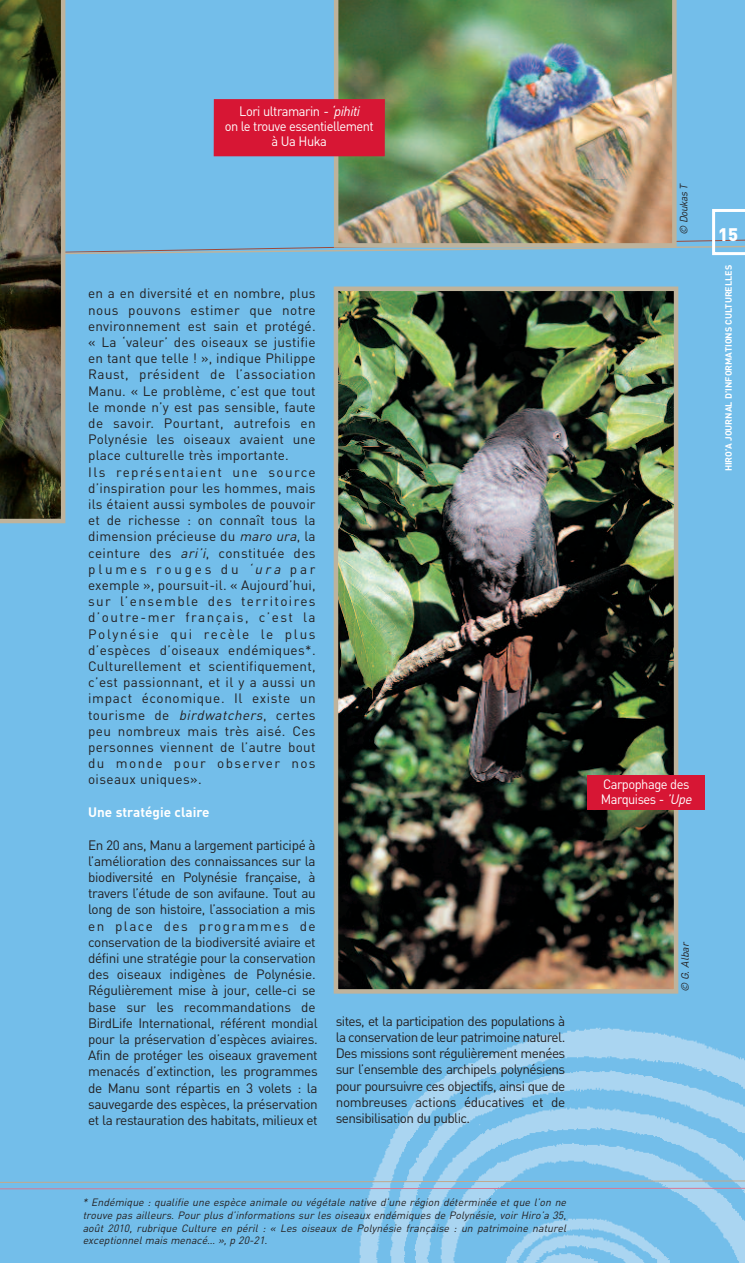
<style>
.page{position:relative;width:745px;height:1263px;background:#fff}
.page>*{position:absolute;margin:0;border:0;box-sizing:border-box;transform-origin:0 0}
.t1{font:900 18px "DIN";color:#fff}
.t2{font:13.5px/16.2px "DIN";letter-spacing:.015em;color:#231f20}
.t3{font:13.5px/16.2px "DIN";letter-spacing:-.025em;color:#231f20}
.t4{font:13.5px/15px "DIN";letter-spacing:-.04em;color:#fff;scale:.95 1}
.t5{font:700 13.5px "DIN";color:#fff}
.t6{font:italic 10.5px/12.6px "DIN";color:#231f20;text-align:justify}
.t7{font:700 9px "DIN";color:#fff}
.s1{font-style:italic}
</style>
<div class="page">
<div style="left:0;top:0;width:744px;height:1263px;background:#73beea"></div>
<img style="left:359px;top:1027px;width:385px;height:236px">
<svg style="left:0;top:1180px;width:744px;height:10px"></svg>
<svg style="left:0;top:0;width:744px;height:523px"></svg>
<img style="left:338px;top:292px;width:335px;height:697px">
<div style="left:333px;top:287px;width:345px;height:707px;border:4px solid #beb39c"></div>
<div style="left:587px;top:775px;width:117px;height:35px;background:#d71634"></div>
<img style="left:333px;top:0;width:343px;height:248px">
<div style="left:213px;top:99px;width:171px;height:57px;background:#d71634"></div>
<p class="t4" style="left:224px;top:104px;width:158px;text-align:center">Lori ultramarin <span class="s1">-‘pihiti<br></span>on le trouve essentiellement à Ua Huka</p>
<p class="t2" style="left:88px;top:286px;width:229px">en a en diversité et en nombre, plus nous pouvons estimer que notre environnement est sain et protégé. « La ‘valeur’ des oiseaux se justifie en tant que telle ! », indique Philippe Raust, président de l’association Manu. « Le problème, c’est que tout le monde n’y est pas sensible, faute de savoir. Pourtant, autrefois en Polynésie les oiseaux avaient une place culturelle très importante.<br>Ils représentaient une source d’inspiration pour les hommes, mais ils étaient aussi symboles de pouvoir et de richesse : on connaît tous la dimension précieuse du <span class="s1">maroura</span>, la ceinture des <span class="s1">ari’i</span>, constituée des plumes rouges du <span class="s1">‘ura</span> par exemple », poursuit-il. « Aujourd’hui, sur l’ensemble des territoires d’outre-mer français, c’est la Polynésie qui recèle le plus d’espèces d’oiseaux endémiques*.<br>Culturellement et scientifiquement, c’est passionnant, et il y a aussi un impact économique. Il existe un tourisme de <span class="s1">birdwatchers</span>, certes peu nombreux mais très aisé. Ces personnes viennent de l’autre bout du monde pour observer nos oiseaux uniques».</p>
<p class="t5" style="left:88px;top:805px;width:123px">Une stratégie claire</p>
<p class="t3" style="left:88px;top:837px;width:231px">En 20 ans, Manu a largement participé à l’amélioration des connaissances sur la biodiversité en Polynésie française, à travers l’étude de son avifaune. Tout au long de son histoire, l’association a mis en place des programmes de conservation de la biodiversité aviaire et défini une stratégie pour la conservation des oiseaux indigènes de Polynésie.<br>Régulièrement mise à jour, celle-ci se base sur les recommandations de BirdLife International, référent mondial pour la préservation d’espèces aviaires.<br>Afin de protéger les oiseaux gravement menacés d’extinction, les programmes de Manu sont répartis en 3 volets : la sauvegarde des espèces, la préservation et la restauration des habitats, milieux et</p>
<p class="t2" style="left:335px;top:1013px;width:231px;text-align:justify">sites, et la participation des populations à la conservation de leur patrimoine naturel.<br>Des missions sont régulièrement menées sur l’ensemble des archipels polynésiens pour poursuivre ces objectifs, ainsi que de nombreuses actions éducatives et de sensibilisation du public.</p>
<p class="t6" style="left:83px;top:1196px;width:487px">* Endémique : qualifie une espèce animale ou végétale native d’une région déterminée et que l’on ne trouve pas ailleurs. Pour plus d’informations sur les oiseaux endémiques de Polynésie, voir Hiro’a 35, août 2010, rubrique Culture en péril : « Les oiseaux de Polynésie française : un patrimoine naturel exceptionnel mais menacé… », p 20-21.</p>
<p class="t6" style="left:677px;top:235px;width:52px;rotate:-90deg">© Doukas T</p>
<h1 class="t1" style="left:717px;top:224px;width:22px">15</h1>
<p class="t7" style="left:723px;top:471px;width:208px;rotate:-90deg">HIRO’A JOURNAL D’INFORMATIONS CULTURELLES</p>
<p class="t4" style="left:600px;top:777px;width:100px">Carpophage des<br>Marquises - <span class="s1">’Upe</span></p>
<p class="t6" style="left:678px;top:992px;width:51px;rotate:-90deg">© G. Albar</p>
</div>
